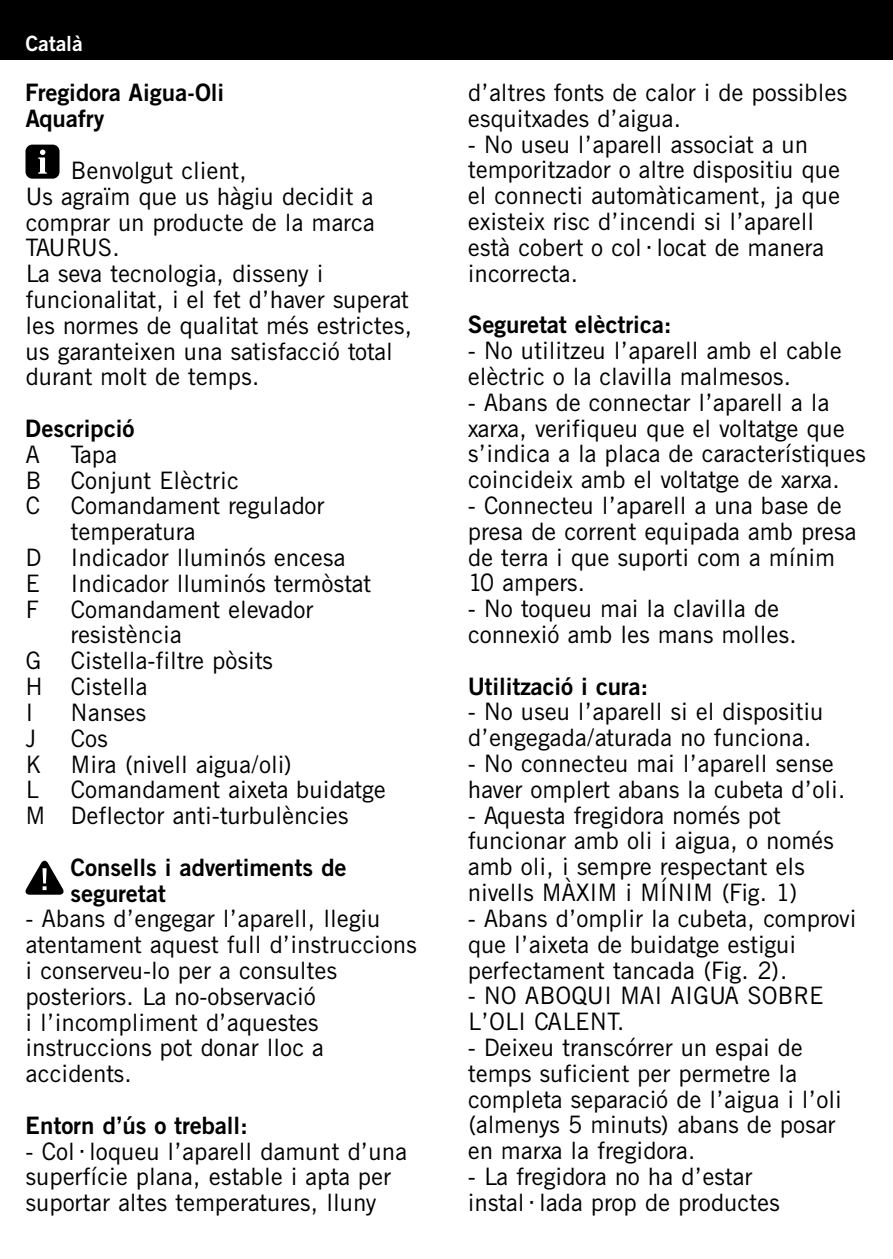
<style>
.page{position:relative;width:893px;height:1259px;background:#fff}
.page>*{position:absolute;margin:0;border:0;box-sizing:border-box;transform-origin:0 0}
.t1{font:24px/25.8px "Cg Trade";color:#000}
.t2{font:24px/25.8px "Cg Trade Bd No 2";color:#000}
.t3{font:21px "Cg Trade Bd No 2";color:#fff}
</style>
<div class="page">
<div style="left:0;top:0;width:893px;height:60px;background:#000"></div>
<div style="left:26px;top:145px;width:34px;height:34px;background:#000;border-radius:7px"></div>
<svg style="left:38px;top:150px;width:9px;height:24px"></svg>
<svg style="left:25px;top:860px;width:39px;height:34px"></svg>
<p class="t3" style="left:26px;top:31px;width:58px">Català</p>
<p class="t2" style="left:26px;top:80px;width:200px">Fregidora Aigua-Oli<br>Aquafry</p>
<p class="t1" style="left:26px;top:158px;width:388px;text-indent:45px">Benvolgut client,<br>Us agraïm que us hàgiu decidit a comprar un producte de la marca<br>TAURUS.<br>La seva tecnologia, disseny i funcionalitat, i el fet d’haver superat les normes de qualitat més estrictes, us garanteixen una satisfacció total durant molt de temps.</p>
<p class="t2" style="left:26px;top:416px;width:110px">Descripció</p>
<p class="t1" style="left:26px;top:441px;width:16px">A</p>
<p class="t1" style="left:26px;top:441px;width:215px;text-indent:45px">Tapa<br>B Conjunt Elèctric<br>C</p>
<p class="t1" style="left:71px;top:493px;width:256px">Comandament regulador</p>
<p class="t1" style="left:71px;top:519px;width:126px">temperatura</p>
<p class="t1" style="left:26px;top:545px;width:321px">D Indicador lluminós encesa</p>
<p class="t1" style="left:26px;top:570px;width:16px">E</p>
<p class="t1" style="left:71px;top:570px;width:302px">Indicador lluminós termòstat</p>
<p class="t1" style="left:26px;top:596px;width:15px">F</p>
<p class="t1" style="left:71px;top:596px;width:244px">Comandament elevador</p>
<p class="t1" style="left:71px;top:622px;width:113px">resistència</p>
<p class="t1" style="left:26px;top:648px;width:249px">G Cistella-filtre pòsits</p>
<p class="t1" style="left:26px;top:674px;width:124px">H Cistella</p>
<p class="t1" style="left:26px;top:699px;width:9px">I</p>
<p class="t1" style="left:71px;top:699px;width:77px">Nanses</p>
<p class="t1" style="left:26px;top:725px;width:12px">J</p>
<p class="t1" style="left:26px;top:725px;width:268px;text-indent:45px">Cos<br>K Mira (nivell aigua/oli)<br>L</p>
<p class="t1" style="left:26px;top:777px;width:362px;text-indent:45px">Comandament aixeta buidatge<br>M Deflector anti-turbulències</p>
<p class="t2" style="left:71px;top:854px;width:277px">Consells i advertiments de seguretat</p>
<p class="t1" style="left:26px;top:906px;width:393px">- Abans d’engegar l’aparell, llegiu atentament aquest full d’instruccions i conserveu-lo per a consultes posteriors. La no-observació<br>i l’incompliment d’aquestes instruccions pot donar lloc a accidents.</p>
<p class="t2" style="left:26px;top:1112px;width:224px">Entorn d’ús o treball:</p>
<p class="t1" style="left:26px;top:1138px;width:383px">- Col·loqueu l’aparell damunt d’una superfície plana, estable i apta per suportar altes temperatures, lluny</p>
<p class="t1" style="left:468px;top:80px;width:381px">d’altres fonts de calor i de possibles esquitxades d’aigua.</p>
<p class="t1" style="left:468px;top:131px;width:374px">- No useu l’aparell associat a un temporitzador o altre dispositiu que el connecti automàticament, ja que existeix risc d’incendi si l’aparell està cobert o col·locat de manera incorrecta.</p>
<p class="t2" style="left:468px;top:312px;width:206px">Seguretat elèctrica:</p>
<p class="t1" style="left:468px;top:338px;width:376px">- No utilitzeu l’aparell amb el cable elèctric o la clavilla malmesos.</p>
<p class="t1" style="left:468px;top:389px;width:399px">- Abans de connectar l’aparell a la xarxa, verifiqueu que el voltatge que s’indica a la placa de característiques coincideix amb el voltatge de xarxa.</p>
<p class="t1" style="left:468px;top:492px;width:390px">- Connecteu l’aparell a una base de presa de corrent equipada amb presa de terra i que suporti com a mínim<br>10 ampers.</p>
<p class="t1" style="left:468px;top:596px;width:331px">- No toqueu mai la clavilla de connexió amb les mans molles.</p>
<p class="t2" style="left:468px;top:673px;width:182px">Utilització i cura:</p>
<p class="t1" style="left:468px;top:699px;width:357px">- No useu l’aparell si el dispositiu d’engegada/aturada no funciona.</p>
<p class="t1" style="left:468px;top:750px;width:379px">- No connecteu mai l’aparell sense haver omplert abans la cubeta d’oli.</p>
<p class="t1" style="left:468px;top:802px;width:368px">- Aquesta fregidora només pot funcionar amb oli i aigua, o només amb oli, i sempre respectant els nivells MÀXIM i MÍNIM (Fig. 1)</p>
<p class="t1" style="left:468px;top:905px;width:390px">- Abans d’omplir la cubeta, comprovi que l’aixeta de buidatge estigui perfectament tancada (Fig. 2).</p>
<p class="t1" style="left:468px;top:983px;width:357px">- NO ABOQUI MAI AIGUA SOBRE<br>L’OLI CALENT.</p>
<p class="t1" style="left:468px;top:1034px;width:376px">- Deixeu transcórrer un espai de temps suficient per permetre la completa separació de l’aigua i l’oli (almenys 5 minuts) abans de posar en marxa la fregidora.</p>
<p class="t1" style="left:468px;top:1163px;width:314px">- La fregidora no ha d’estar instal·lada prop de productes</p>
</div>
